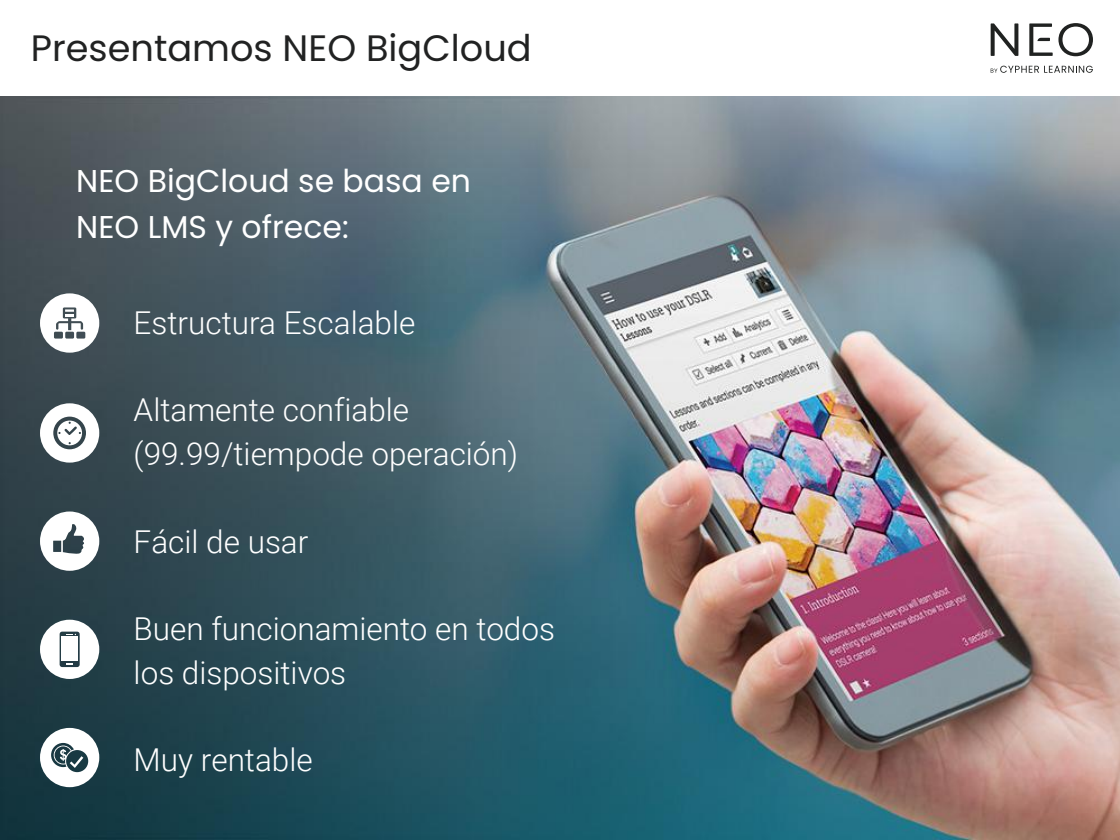
<style>
.page{position:relative;width:1120px;height:840px;background:#fff}
.page>*{position:absolute;margin:0;border:0;box-sizing:border-box;transform-origin:0 0}
.t1{font:36.75px "Poppins";color:#212222}
.t2{font:300 31.5px/43.8px "Roboto";color:#fff}
.t3{font:31.5px/45.5px "Poppins";color:#fff}
</style>
<div class="page">
<img style="left:0;top:96px;width:1120px;height:744px">
<svg style="left:40px;top:728px;width:59px;height:59px"></svg>
<svg style="left:40px;top:620px;width:59px;height:59px"></svg>
<svg style="left:40px;top:512px;width:59px;height:59px"></svg>
<svg style="left:40px;top:293px;width:59px;height:60px"></svg>
<svg style="left:40px;top:403px;width:59px;height:60px"></svg>
<svg style="left:1029px;top:23px;width:64px;height:33px"></svg>
<svg style="left:991px;top:23px;width:27px;height:33px"></svg>
<svg style="left:991px;top:66px;width:102px;height:7px"></svg>
<p class="t1" style="left:31px;top:27px;width:502px">Presentamos NEO BigCloud</p>
<p class="t3" style="left:76px;top:159px;width:396px">NEO BigCloud se basa en<br>NEO LMS y ofrece:</p>
<p class="t2" style="left:134px;top:300px;width:283px">Estructura Escalable</p>
<p class="t2" style="left:134px;top:387px;width:386px">Altamente confiable (99.99/tiempode operación)</p>
<p class="t2" style="left:134px;top:518px;width:176px">Fácil de usar</p>
<p class="t2" style="left:134px;top:606px;width:423px">Buen funcionamiento en todos los dispositivos</p>
<p class="t2" style="left:134px;top:737px;width:181px">Muy rentable</p>
</div>
